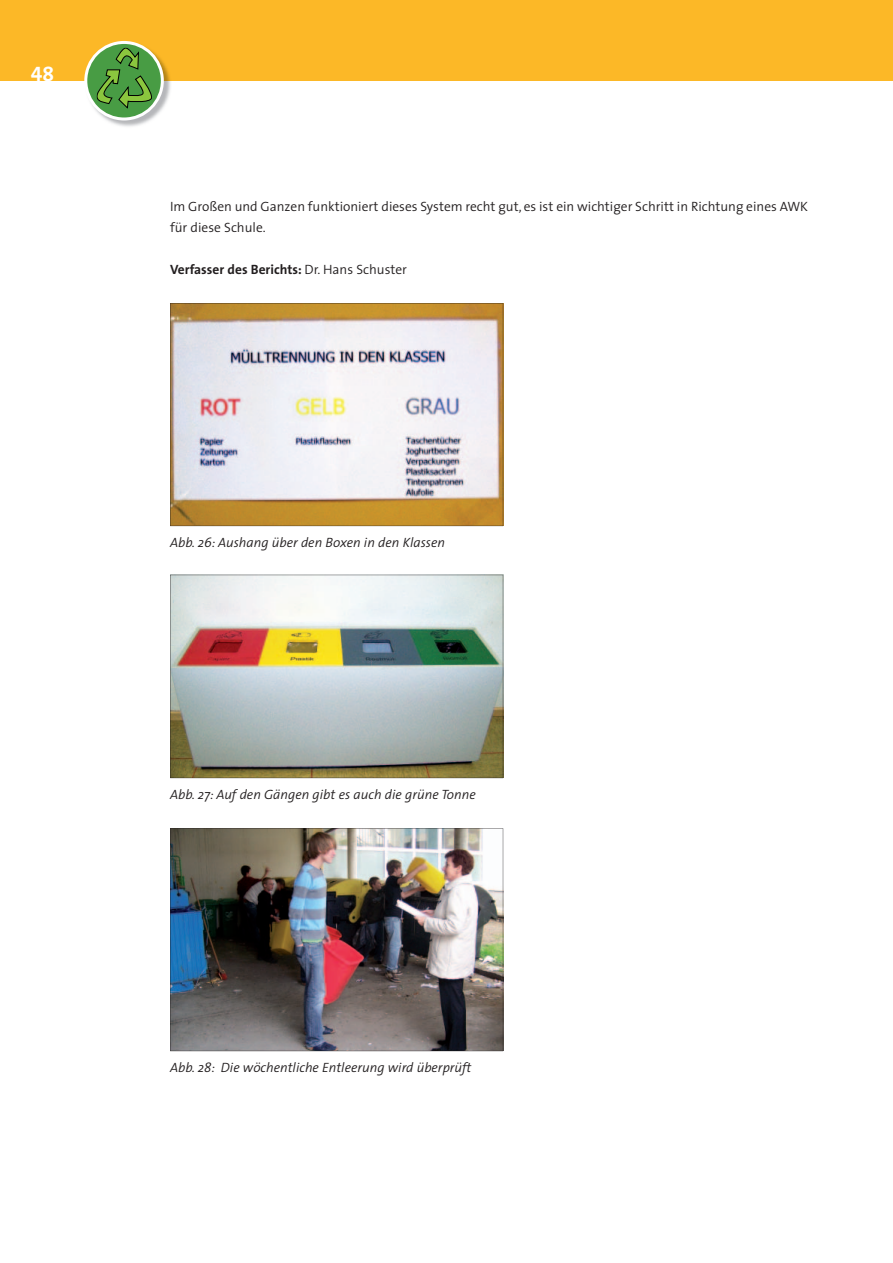
<style>
.page{position:relative;width:893px;height:1263px;background:#fff}
.page>*{position:absolute;margin:0;border:0;box-sizing:border-box;transform-origin:0 0}
.t1{font:21px "The Sans Bold Caps";color:#fff}
.t2{font:italic 300 13.5px "The Sans";color:#231f20}
.t3{font:300 13.5px/21px "The Sans";color:#231f20}
.t4{font:700 13.5px "The Sans";color:#231f20}
.s1{font-weight:300}
</style>
<div class="page">
<div style="left:0;top:0;width:893px;height:81px;background:#fcb827"></div>
<img style="left:107px;top:64px;width:64px;height:63px">
<svg style="left:84px;top:41px;width:80px;height:79px"></svg>
<img style="left:170px;top:303px;width:333px;height:223px">
<img style="left:170px;top:575px;width:333px;height:203px">
<img style="left:170px;top:828px;width:333px;height:223px">
<h1 class="t1" style="left:31px;top:56px;width:25px">48</h1>
<p class="t3" style="left:170px;top:196px;width:639px">Im Großen und Ganzen funktioniert dieses System recht gut, es ist ein wichtiger Schritt in Richtung eines AWK für diese Schule.</p>
<p class="t4" style="left:170px;top:258px;width:238px">Verfasser des Berichts: <span class="s1">Dr. Hans Schuster</span></p>
<p class="t2" style="left:170px;top:531px;width:276px">Abb. 26: Aushang über den Boxen in den Klassen</p>
<p class="t2" style="left:170px;top:783px;width:307px">Abb. 27: Auf den Gängen gibt es auch die grüne Tonne</p>
<p class="t2" style="left:170px;top:1056px;width:303px">Abb. 28: Die wöchentliche Entleerung wird überprüft</p>
</div>
